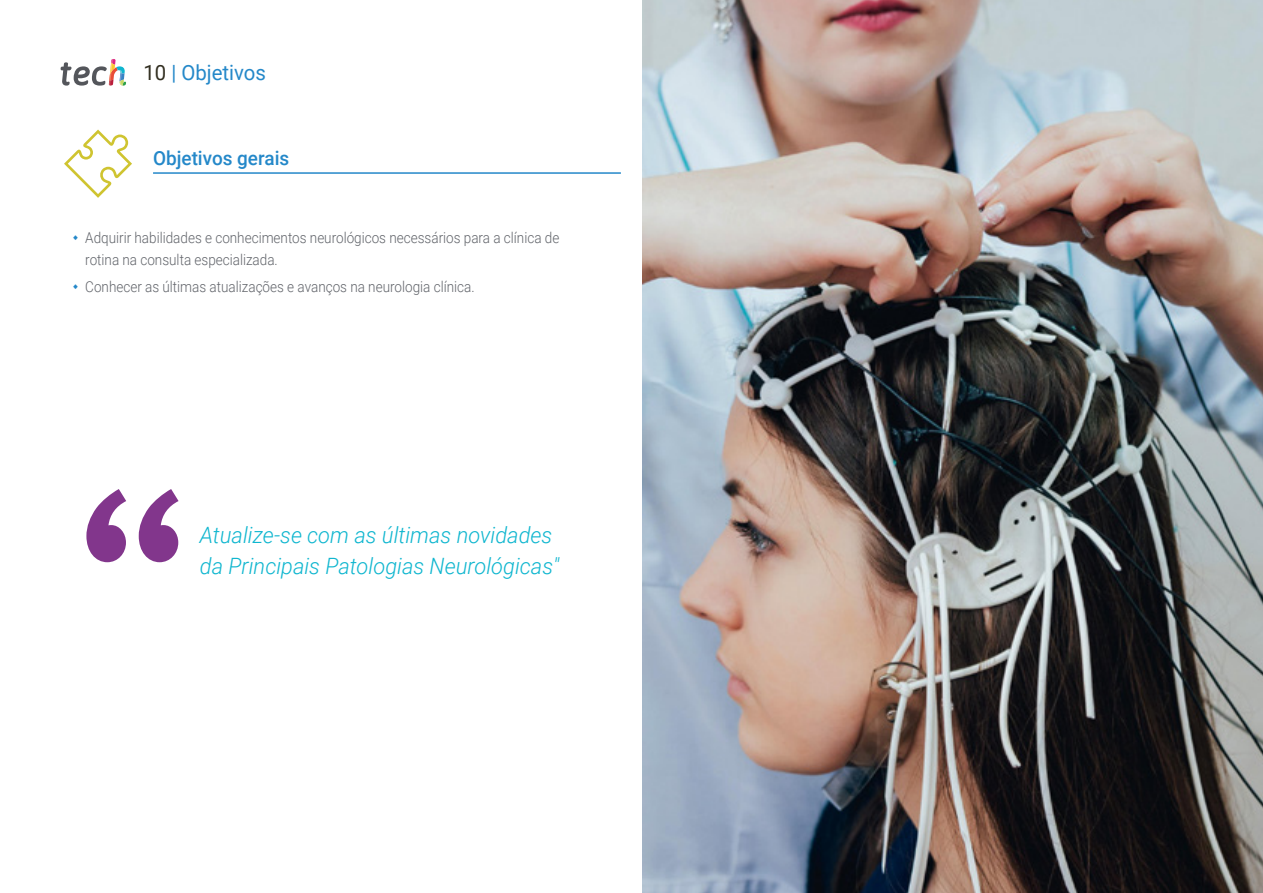
<style>
.page{position:relative;width:1263px;height:893px;background:#fff}
.page>*{position:absolute;margin:0;border:0;box-sizing:border-box;transform-origin:0 0}
.t1{font:italic 300 22.5px/31.5px "Roboto";color:#0fb6cf}
.t2{font:21px "Roboto";color:#2488c9}
.t3{font:500 19.5px "Roboto";color:#2488c9}
.t4{font:300 15px/22.5px "Roboto";color:#61646a;scale:.9 1}
.s1{color:#312e20}
</style>
<div class="page">
<hr style="left:153px;top:173px;width:468px;height:1px;background:#2488c9">
<svg style="left:64px;top:130px;width:68px;height:68px"></svg>
<svg style="left:86px;top:489px;width:93px;height:73px"></svg>
<svg style="left:61px;top:59px;width:65px;height:27px"></svg>
<img style="left:642px;top:0;width:621px;height:893px">
<h2 class="t2" style="left:144px;top:57px;width:124px"><span class="s1">10</span> | Objetivos</h2>
<h3 class="t3" style="left:153px;top:144px;width:138px">Objetivos gerais</h3>
<p class="t4" style="left:85px;top:226px;width:528px">Adquirir habilidades e conhecimentos neurológicos necessários para a clínica de rotina na consulta especializada.</p>
<p class="t4" style="left:85px;top:275px;width:434px">Conhecer as últimas atualizações e avanços na neurologia clínica.</p>
<h1 class="t1" style="left:200px;top:518px;width:361px">Atualize-se com as últimas novidades da Principais Patologias Neurológicas"</h1>
</div>
